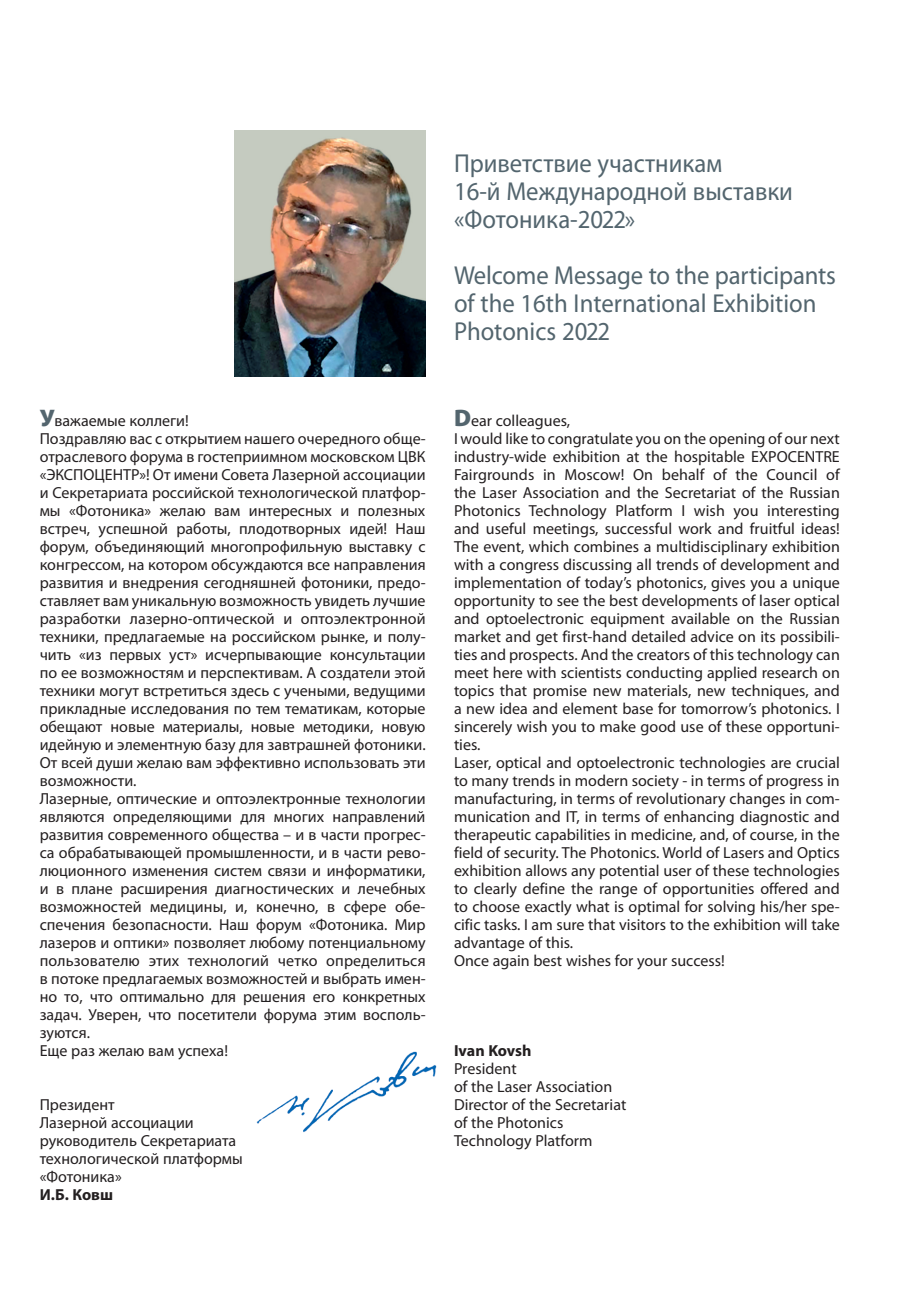
<style>
.page{position:relative;width:908px;height:1304px;background:#fff}
.page>*{position:absolute;margin:0;border:0;box-sizing:border-box;transform-origin:0 0}
.t1{font:26px/28px "Myriad Pro";color:#53656e;scale:.95 1}
.t2{font:16px/18px "Myriad Pro";color:#231f20}
.t3{font:700 16px "Myriad Pro";letter-spacing:-.005em;color:#231f20}
.s1{font-weight:900;font-size:24px;color:#53656e}
</style>
<div class="page">
<img style="left:256px;top:1051px;width:181px;height:82px">
<img style="left:235px;top:130px;width:190px;height:246px">
<p class="t2" style="left:40px;top:411px;width:387px"><span class="s1">У</span>важаемые коллеги!<br>Поздравляю вас с открытием нашего очередного обще&shy;отраслевого форума в гостеприимном московском ЦВК «ЭКСПОЦЕНТР»! От имени Совета Лазерной ассоциации и Секретариата российской технологической платфор&shy;мы «Фотоника» желаю вам интересных и полезных встреч, успешной работы, плодотворных идей! Наш форум, объединяющий многопрофильную выставку с конгрессом, на котором обсуждаются все направления развития и внедрения сегодняшней фотоники, предо&shy;ставляет вам уникальную возможность увидеть лучшие разработки лазерно-оптической и оптоэлектронной техники, предлагаемые на российском рынке, и полу&shy;чить «из первых уст» исчерпывающие консультации по ее возможностям и перспективам. А создатели этой техники могут встретиться здесь с учеными, ведущими прикладные исследования по тем тематикам, которые обещают новые материалы, новые методики, новую идейную и элементную базу для завтрашней фотоники.<br>От всей души желаю вам эффективно использовать эти возможности.<br>Лазерные, оптические и оптоэлектронные технологии являются определяющими для многих направлений развития современного общества – и в части прогрес&shy;са обрабатывающей промышленности, и в части рево&shy;люционного изменения систем связи и информатики, и в плане расширения диагностических и лечебных возможностей медицины, и, конечно, в сфере обе&shy;спечения безопасности. Наш форум «Фотоника. Мир лазеров и оптики» позволяет любому потенциальному пользователю этих технологий четко определиться в потоке предлагаемых возможностей и выбрать имен&shy;но то, что оптимально для решения его конкретных задач. Уверен, что посетители форума этим восполь&shy;зуются.<br>Еще раз желаю вам успеха!</p>
<p class="t2" style="left:40px;top:1095px;width:204px">Президент<br>Лазерной ассоциации руководитель Секретариата технологической платформы «Фотоника»</p>
<p class="t3" style="left:40px;top:1184px;width:75px">И.Б. Ковш</p>
<h1 class="t1" style="left:454px;top:148px;width:358px">Приветствие участникам<br>16-й Международной выставки «Фотоника-2022»</h1>
<h1 class="t1" style="left:454px;top:260px;width:403px">Welcome Message to the participants of the 16th International Exhibition<br>Photonics 2022</h1>
<p class="t2" style="left:454px;top:411px;width:387px"><span class="s1">D</span>ear colleagues,<br>I would like to congratulate you on the opening of our next industry-wide exhibition at the hospitable EXPOCENTRE Fairgrounds in Moscow! On behalf of the Council of the Laser Association and the Secretariat of the Russian Photonics Technology Platform I wish you interesting and useful meetings, successful work and fruitful ideas!<br>The event, which combines a multidisciplinary exhibition with a congress discussing all trends of development and implementation of today’s photonics, gives you a unique opportunity to see the best developments of laser optical and optoelectronic equipment available on the Russian market and get first-hand detailed advice on its possibili&shy;ties and prospects. And the creators of this technology can meet here with scientists conducting applied research on topics that promise new materials, new techniques, and a new idea and element base for tomorrow’s photonics. I sincerely wish you to make good use of these opportuni&shy;ties.<br>Laser, optical and optoelectronic technologies are crucial to many trends in modern society - in terms of progress in manufacturing, in terms of revolutionary changes in com&shy;munication and IT, in terms of enhancing diagnostic and therapeutic capabilities in medicine, and, of course, in the field of security. The Photonics. World of Lasers and Optics exhibition allows any potential user of these technologies to clearly define the range of opportunities offered and to choose exactly what is optimal for solving his/her spe&shy;cific tasks. I am sure that visitors to the exhibition will take advantage of this.<br>Once again best wishes for your success!</p>
<p class="t3" style="left:454px;top:1040px;width:79px">Ivan Kovsh</p>
<p class="t2" style="left:454px;top:1059px;width:174px">President<br>of the Laser Association<br>Director of the Secretariat of the Photonics<br>Technology Platform</p>
</div>
